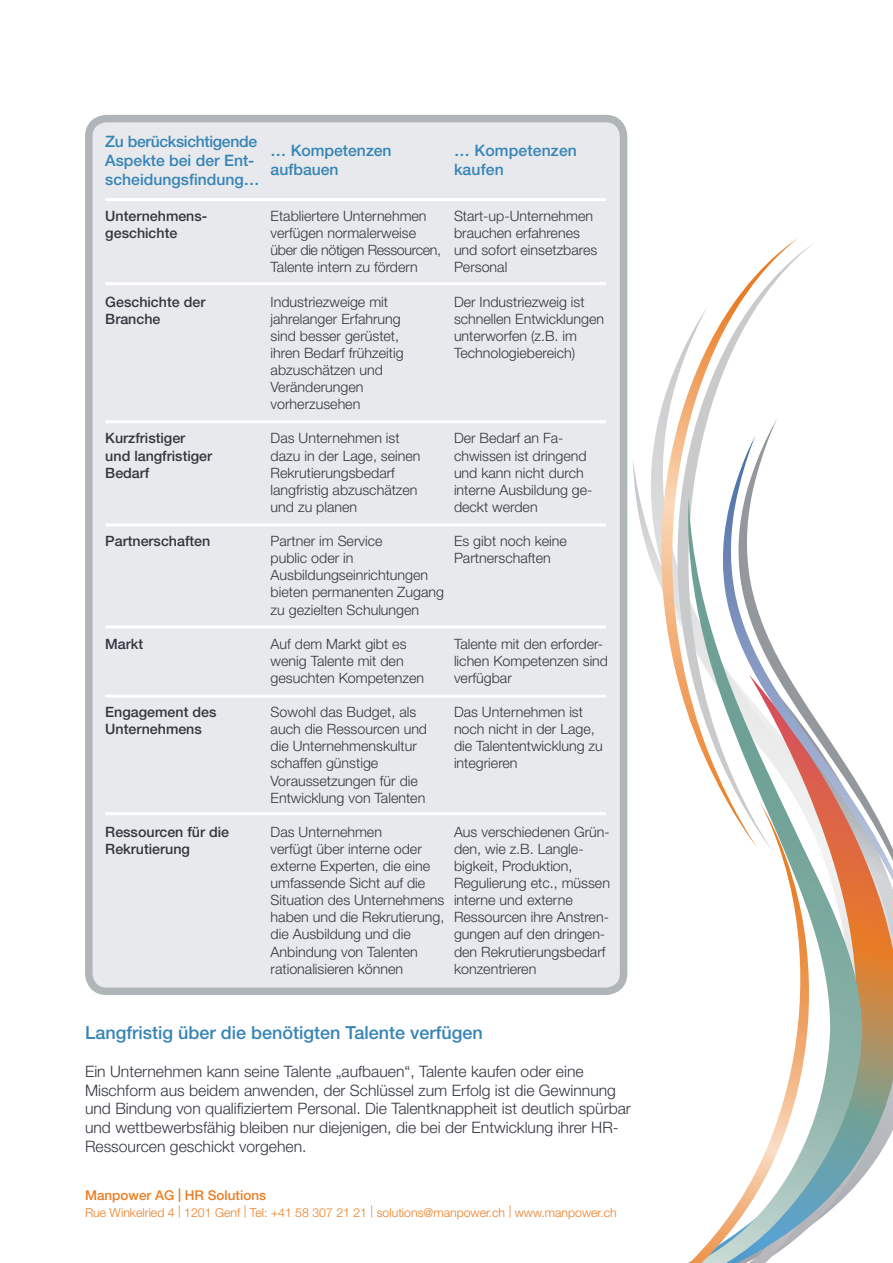
<style>
.page{position:relative;width:893px;height:1263px;background:#fff}
.page>*{position:absolute;margin:0;border:0;box-sizing:border-box;transform-origin:0 0}
.t1{font:500 18px "Helvetica Neue";color:#3684b6}
.t2{font:300 15.75px/18.9px "Helvetica Neue";color:#323640}
.t3{font:500 15.75px/18.9px "Helvetica Neue";color:#3684b6}
.t4{font:300 14.25px/17.1px "Helvetica Neue";color:#323640}
.t5{font:500 14.25px/17.1px "Helvetica Neue";color:#323640}
.t6{font:500 13.5px "Helvetica Neue LT Std";color:#ea7d22}
.t7{font:300 12.3px "Helvetica Neue LT Std";color:#ea7d22}
</style>
<div class="page">
<div style="left:89px;top:119px;width:535px;height:872px;background:#e7e9ec;border-radius:18px"></div>
<div style="left:85px;top:115px;width:542px;height:880px;border:8px solid #b0b5b8;border-radius:18px"></div>
<hr style="left:105px;top:198px;width:501px;height:3px;background:#fff">
<hr style="left:105px;top:282px;width:501px;height:3px;background:#fff">
<hr style="left:105px;top:420px;width:501px;height:3px;background:#fff">
<hr style="left:105px;top:523px;width:501px;height:3px;background:#fff">
<hr style="left:105px;top:625px;width:501px;height:3px;background:#fff">
<hr style="left:105px;top:695px;width:501px;height:3px;background:#fff">
<hr style="left:105px;top:812px;width:501px;height:3px;background:#fff">
<svg style="left:863px;top:880px;width:30px;height:297px;background:#c19c74"></svg>
<svg style="left:688px;top:880px;width:175px;height:383px"></svg>
<svg style="left:657px;top:238px;width:142px;height:554px"></svg>
<svg style="left:722px;top:435px;width:171px;height:445px"></svg>
<svg style="left:689px;top:801px;width:127px;height:462px"></svg>
<p class="t3" style="left:105px;top:132px;width:156px">Zu berücksichtigende<br>Aspekte bei der Ent&shy;scheidungsfindung…</p>
<p class="t5" style="left:105px;top:207px;width:104px">Unternehmens&shy;geschichte</p>
<p class="t5" style="left:105px;top:293px;width:102px">Geschichte der<br>Branche</p>
<p class="t5" style="left:105px;top:430px;width:108px">Kurzfristiger und langfristiger<br>Bedarf</p>
<p class="t5" style="left:105px;top:532px;width:107px">Partnerschaften</p>
<p class="t5" style="left:105px;top:635px;width:40px">Markt</p>
<p class="t5" style="left:105px;top:703px;width:113px">Engagement des<br>Unternehmens</p>
<p class="t5" style="left:105px;top:823px;width:125px">Ressourcen für die<br>Rekrutierung</p>
<p class="t3" style="left:271px;top:141px;width:123px">… Kompetenzen</p>
<p class="t3" style="left:271px;top:160px;width:69px">aufbauen</p>
<p class="t4" style="left:271px;top:207px;width:172px">Etabliertere Unternehmen verfügen normalerweise über die nötigen Ressourcen,<br>Talente intern zu fördern</p>
<p class="t4" style="left:271px;top:293px;width:135px">Industriezweige mit jahrelanger Erfahrung sind besser gerüstet, ihren Bedarf frühzeitig abzuschätzen und<br>Veränderungen vorherzusehen</p>
<p class="t4" style="left:271px;top:430px;width:151px">Das Unternehmen ist dazu in der Lage, seinen<br>Rekrutierungsbedarf langfristig abzuschätzen und zu planen</p>
<p class="t4" style="left:271px;top:532px;width:175px">Partner im Service<br>public oder in<br>Ausbildungseinrichtungen bieten permanenten Zugang zu gezielten Schulungen</p>
<p class="t4" style="left:271px;top:635px;width:155px">Auf dem Markt gibt es wenig Talente mit den gesuchten Kompetenzen</p>
<p class="t4" style="left:271px;top:703px;width:158px">Sowohl das Budget, als auch die Ressourcen und die Unternehmenskultur schaffen günstige<br>Voraussetzungen für die<br>Entwicklung von Talenten</p>
<p class="t4" style="left:271px;top:823px;width:175px">Das Unternehmen<br>verfügt über interne oder externe Experten, die eine umfassende Sicht auf die<br>Situation des Unternehmens haben und die Rekrutierung, die Ausbildung und die<br>Anbindung von Talenten rationalisieren können</p>
<p class="t3" style="left:454px;top:141px;width:124px">… Kompetenzen kaufen</p>
<p class="t4" style="left:454px;top:207px;width:145px">Start-up-Unternehmen brauchen erfahrenes und sofort einsetzbares<br>Personal</p>
<p class="t4" style="left:454px;top:293px;width:152px">Der Industriezweig ist schnellen Entwicklungen unterworfen (z.B. im<br>Technologiebereich)</p>
<p class="t4" style="left:454px;top:430px;width:140px">Der Bedarf an Fa&shy;chwissen ist dringend und kann nicht durch interne Ausbildung ge&shy;deckt werden</p>
<p class="t4" style="left:454px;top:532px;width:114px">Es gibt noch keine<br>Partnerschaften</p>
<p class="t4" style="left:454px;top:635px;width:156px">Talente mit den erforder&shy;lichen Kompetenzen sind verfügbar</p>
<p class="t4" style="left:454px;top:703px;width:150px">Das Unternehmen ist noch nicht in der Lage, die Talententwicklung zu integrieren</p>
<p class="t4" style="left:454px;top:823px;width:157px">Aus verschiedenen Grün&shy;den, wie z.B. Langle&shy;bigkeit, Produktion,<br>Regulierung etc., müssen interne und externe<br>Ressourcen ihre Anstren&shy;gungen auf den dringen&shy;den Rekrutierungsbedarf konzentrieren</p>
<p class="t1" style="left:85px;top:1022px;width:399px">Langfristig über die benötigten Talente verfügen</p>
<p class="t2" style="left:85px;top:1061px;width:547px">Ein Unternehmen kann seine Talente „aufbauen“, Talente kaufen oder eine Mischform aus beidem anwenden, der Schlüssel zum Erfolg ist die Gewinnung und Bindung von qualifiziertem Personal. Die Talentknappheit ist deutlich spürbar und wettbewerbsfähig bleiben nur diejenigen, die bei der Entwicklung ihrer HR-Ressourcen geschickt vorgehen.</p>
<p class="t6" style="left:85px;top:1187px;width:183px">Manpower AG | HR Solutions</p>
<p class="t7" style="left:85px;top:1204px;width:533px">Rue Winkelried 4 | 1201 Genf | Tel: +41 58 307 21 21 | solutions@manpower.ch | www.manpower.ch</p>
</div>
